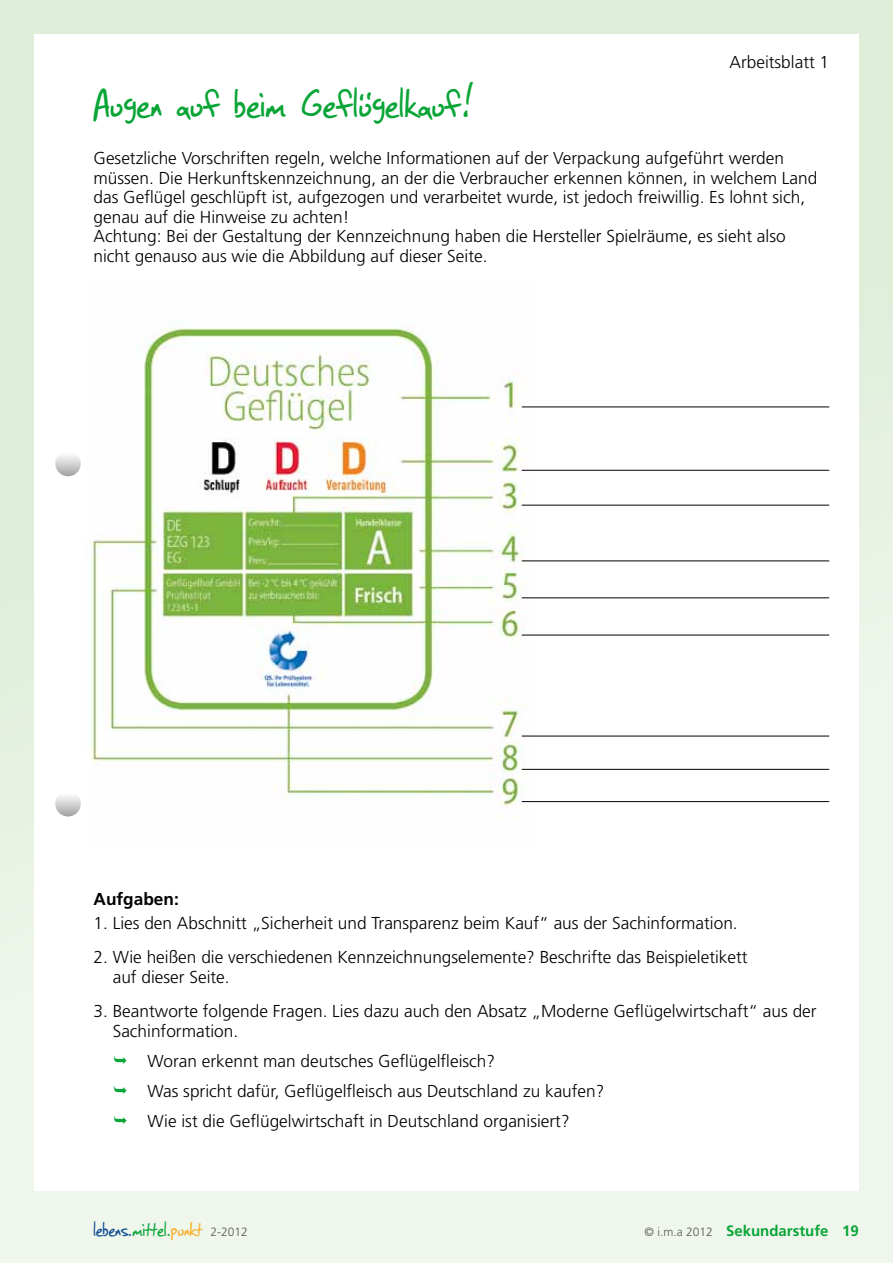
<style>
.page{position:relative;width:893px;height:1263px;background:#fff}
.page>*{position:absolute;margin:0;border:0;box-sizing:border-box;transform-origin:0 0}
.t1{font:45px "SF Grunge Sans";letter-spacing:.02em;color:#0aa537}
.t2{font:22.5px "SF Grunge Sans";letter-spacing:.01em;color:#155193}
.t3{font:300 17.25px/19.5px "Frutiger";color:#000}
.t4{font:700 17.25px "Frutiger";color:#000}
.t5{font:700 15px "Frutiger";color:#0aa537}
.s1{color:#0aa537}
.s2{color:#f9af2a}
.s3{font-family:"Frutiger";font-weight:300;font-size:12px;color:#565656}
.s4{font-weight:300;font-size:12px;color:#565656}
</style>
<div class="page">
<div style="left:0;top:0;width:893px;height:1263px;background:linear-gradient(to right,#e9f3e5,#eaf3e6)"></div>
<div style="left:34px;top:34px;width:825px;height:1157px;background:#fff"></div>
<svg style="left:55px;top:451px;width:26px;height:25px"></svg>
<svg style="left:55px;top:791px;width:26px;height:25px"></svg>
<img style="left:91px;top:327px;width:444px;height:483px">
<hr style="left:522px;top:407px;width:307px;height:1px;background:#000">
<hr style="left:522px;top:470px;width:307px;height:1px;background:#000">
<hr style="left:522px;top:505px;width:307px;height:1px;background:#000">
<hr style="left:522px;top:560px;width:307px;height:1px;background:#000">
<hr style="left:522px;top:597px;width:307px;height:1px;background:#000">
<hr style="left:522px;top:635px;width:307px;height:1px;background:#000">
<hr style="left:522px;top:736px;width:307px;height:1px;background:#000">
<hr style="left:522px;top:769px;width:307px;height:1px;background:#000">
<hr style="left:522px;top:801px;width:307px;height:1px;background:#000">
<h1 class="t1" style="left:94px;top:75px;width:384px">Augen auf beim Geflügelkauf!</h1>
<p class="t3" style="left:729px;top:53px;width:101px">Arbeitsblatt 1</p>
<p class="t3" style="left:94px;top:149px;width:725px">Gesetzliche Vorschriften regeln, welche Informationen auf der Verpackung aufgeführt werden müssen. Die Herkunftskennzeichnung, an der die Verbraucher erkennen können, in welchem Land das Geflügel geschlüpft ist, aufgezogen und verarbeitet wurde, ist jedoch freiwillig. Es lohnt sich, genau auf die Hinweise zu achten!<br>Achtung: Bei der Gestaltung der Kennzeichnung haben die Hersteller Spielräume, es sieht also nicht genauso aus wie die Abbildung auf dieser Seite.</p>
<p class="t4" style="left:94px;top:889px;width:87px">Aufgaben:</p>
<p class="t3" style="left:94px;top:913px;width:646px">1. Lies den Abschnitt „Sicherheit und Transparenz beim Kauf“ aus der Sachinformation.</p>
<p class="t3" style="left:113px;top:947px;width:636px;text-indent:-19px">2. Wie heißen die verschiedenen Kennzeichnungselemente? Beschrifte das Beispieletikett auf dieser Seite.</p>
<p class="t3" style="left:113px;top:1001px;width:705px;text-indent:-19px">3. Beantworte folgende Fragen. Lies dazu auch den Absatz „Moderne Geflügelwirtschaft“ aus der<br>Sachinformation.</p>
<p class="t3" style="left:148px;top:1045px;width:458px;line-height:30px">Woran erkennt man deutsches Geflügelfleisch?<br>Was spricht dafür, Geflügelfleisch aus Deutschland zu kaufen?<br>Wie ist die Geflügelwirtschaft in Deutschland organisiert?</p>
<h2 class="t2" style="left:94px;top:1214px;width:156px">lebens.<span class="s1">mittel.</span><span class="s2">punkt</span> <span class="s3">2-2012</span></h2>
<p class="t5" style="left:644px;top:1222px;width:216px"><span class="s4">© i.m.a 2012</span> Sekundarstufe 19</p>
</div>
